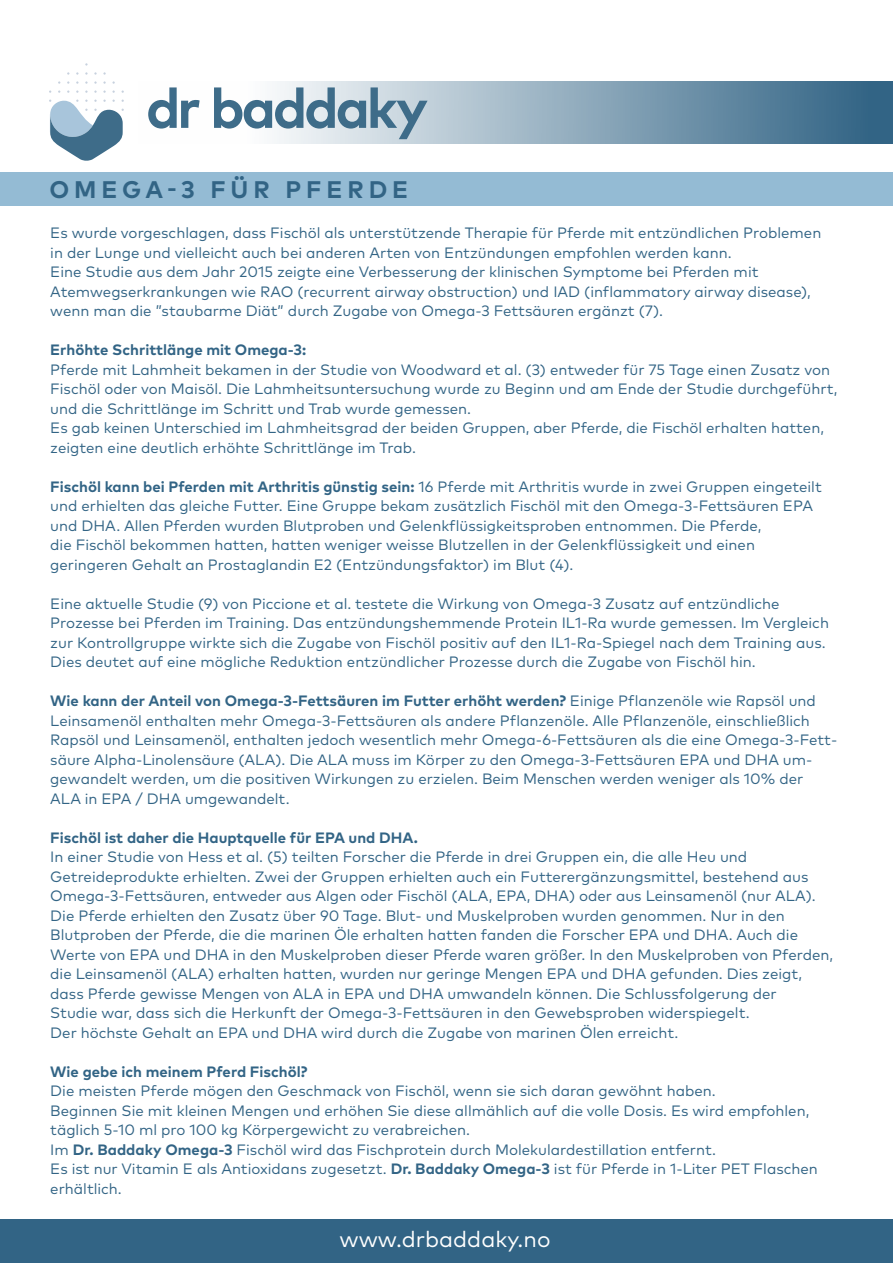
<style>
.page{position:relative;width:893px;height:1263px;background:#fff}
.page>*{position:absolute;margin:0;border:0;box-sizing:border-box;transform-origin:0 0}
.t1{font:700 56.1px "FF Mark Pro";letter-spacing:-.055em;color:#3e6c89}
.t2{font:700 24px "FF Mark Pro";letter-spacing:.205em;color:#326485}
.t3{font:22.5px "FF Mark Pro";color:#fff}
.t4{font:15px/19.5px "FF Mark Pro";color:#326485}
.t5{font:700 15px "FF Mark Pro";color:#326485}
.s1{font-weight:700}
</style>
<div class="page">
<div style="left:139px;top:81px;width:754px;height:62px;background:linear-gradient(to right,#fff,#306283)"></div>
<div style="left:0;top:1219px;width:893px;height:44px;background:#326485"></div>
<div style="left:0;top:172px;width:893px;height:34px;background:#94bbd4"></div>
<svg style="left:49px;top:100px;width:75px;height:61px"></svg>
<p class="t1" style="left:146px;top:65px;width:283px">dr baddaky</p>
<p class="t2" style="left:49px;top:172px;width:360px">OMEGA-3 FÜR PFERDE</p>
<p class="t4" style="left:50px;top:222px;width:772px">Es wurde vorgeschlagen, dass Fischöl als unterstützende Therapie für Pferde mit entzündlichen Problemen in der Lunge und vielleicht auch bei anderen Arten von Entzündungen empfohlen werden kann.</p>
<p class="t4" style="left:50px;top:261px;width:762px">Eine Studie aus dem Jahr 2015 zeigte eine Verbesserung der klinischen Symptome bei Pferden mit<br>Atemwegserkrankungen wie RAO (recurrent airway obstruction) und IAD (inflammatory airway disease), wenn man die ”staubarme Diät” durch Zugabe von Omega-3 Fettsäuren ergänzt (7).</p>
<p class="t5" style="left:50px;top:339px;width:257px">Erhöhte Schrittlänge mit Omega-3:</p>
<p class="t4" style="left:50px;top:359px;width:789px">Pferde mit Lahmheit bekamen in der Studie von Woodward et al. (3) entweder für 75 Tage einen Zusatz von<br>Fischöl oder von Maisöl. Die Lahmheitsuntersuchung wurde zu Beginn und am Ende der Studie durchgeführt, und die Schrittlänge im Schritt und Trab wurde gemessen.</p>
<p class="t4" style="left:50px;top:417px;width:775px">Es gab keinen Unterschied im Lahmheitsgrad der beiden Gruppen, aber Pferde, die Fischöl erhalten hatten, zeigten eine deutlich erhöhte Schrittlänge im Trab.</p>
<p class="t4" style="left:50px;top:476px;width:773px"><span class="s1">Fischöl kann bei Pferden mit Arthritis günstig sein:</span> 16 Pferde mit Arthritis wurde in zwei Gruppen eingeteilt und erhielten das gleiche Futter. Eine Gruppe bekam zusätzlich Fischöl mit den Omega-3-Fettsäuren EPA und DHA. Allen Pferden wurden Blutproben und Gelenkflüssigkeitsproben entnommen. Die Pferde,<br>die Fischöl bekommen hatten, hatten weniger weisse Blutzellen in der Gelenkflüssigkeit und einen geringeren Gehalt an Prostaglandin E2 (Entzündungsfaktor) im Blut (4).</p>
<p class="t4" style="left:50px;top:593px;width:780px">Eine aktuelle Studie (9) von Piccione et al. testete die Wirkung von Omega-3 Zusatz auf entzündliche Prozesse bei Pferden im Training. Das entzündungshemmende Protein IL1-Ra wurde gemessen. Im Vergleich zur Kontrollgruppe wirkte sich die Zugabe von Fischöl positiv auf den IL1-Ra-Spiegel nach dem Training aus.<br>Dies deutet auf eine mögliche Reduktion entzündlicher Prozesse durch die Zugabe von Fischöl hin.</p>
<p class="t4" style="left:50px;top:690px;width:788px"><span class="s1">Wie kann der Anteil von Omega-3-Fettsäuren im Futter erhöht werden?</span> Einige Pflanzenöle wie Rapsöl und Leinsamenöl enthalten mehr Omega-3-Fettsäuren als andere Pflanzenöle. Alle Pflanzenöle, einschließlich Rapsöl und Leinsamenöl, enthalten jedoch wesentlich mehr Omega-6-Fettsäuren als die eine Omega-3-Fett&shy;säure Alpha-Linolensäure (ALA). Die ALA muss im Körper zu den Omega-3-Fettsäuren EPA und DHA um&shy;gewandelt werden, um die positiven Wirkungen zu erzielen. Beim Menschen werden weniger als 10% der ALA in EPA / DHA umgewandelt.</p>
<p class="t5" style="left:50px;top:826px;width:369px">Fischöl ist daher die Hauptquelle für EPA und DHA.</p>
<p class="t4" style="left:50px;top:846px;width:784px">In einer Studie von Hess et al. (5) teilten Forscher die Pferde in drei Gruppen ein, die alle Heu und Getreideprodukte erhielten. Zwei der Gruppen erhielten auch ein Futterergänzungsmittel, bestehend aus Omega-3-Fettsäuren, entweder aus Algen oder Fischöl (ALA, EPA, DHA) oder aus Leinsamenöl (nur ALA).<br>Die Pferde erhielten den Zusatz über 90 Tage. Blut- und Muskelproben wurden genommen. Nur in den Blutproben der Pferde, die die marinen Öle erhalten hatten fanden die Forscher EPA und DHA. Auch die Werte von EPA und DHA in den Muskelproben dieser Pferde waren größer. In den Muskelproben von Pferden, die Leinsamenöl (ALA) erhalten hatten, wurden nur geringe Mengen EPA und DHA gefunden. Dies zeigt, dass Pferde gewisse Mengen von ALA in EPA und DHA umwandeln können. Die Schlussfolgerung der<br>Studie war, dass sich die Herkunft der Omega-3-Fettsäuren in den Gewebsproben widerspiegelt.</p>
<p class="t4" style="left:50px;top:1022px;width:630px">Der höchste Gehalt an EPA und DHA wird durch die Zugabe von marinen Ölen erreicht.</p>
<p class="t5" style="left:50px;top:1060px;width:259px">Wie gebe ich meinem Pferd Fischöl?</p>
<p class="t4" style="left:50px;top:1080px;width:667px">Die meisten Pferde mögen den Geschmack von Fischöl, wenn sie sich daran gewöhnt haben.</p>
<p class="t4" style="left:50px;top:1100px;width:761px">Beginnen Sie mit kleinen Mengen und erhöhen Sie diese allmählich auf die volle Dosis. Es wird empfohlen, täglich 5-10 ml pro 100 kg Körpergewicht zu verabreichen.</p>
<p class="t4" style="left:50px;top:1139px;width:667px">Im <span class="s1">Dr. Baddaky Omega-3</span> Fischöl wird das Fischprotein durch Molekulardestillation entfernt.</p>
<p class="t4" style="left:50px;top:1158px;width:769px">Es ist nur Vitamin E als Antioxidans zugesetzt. <span class="s1">Dr. Baddaky Omega-3</span> ist für Pferde in 1-Liter PET Flaschen erhältlich.</p>
<p class="t3" style="left:339px;top:1222px;width:213px">www.drbaddaky.no</p>
</div>
